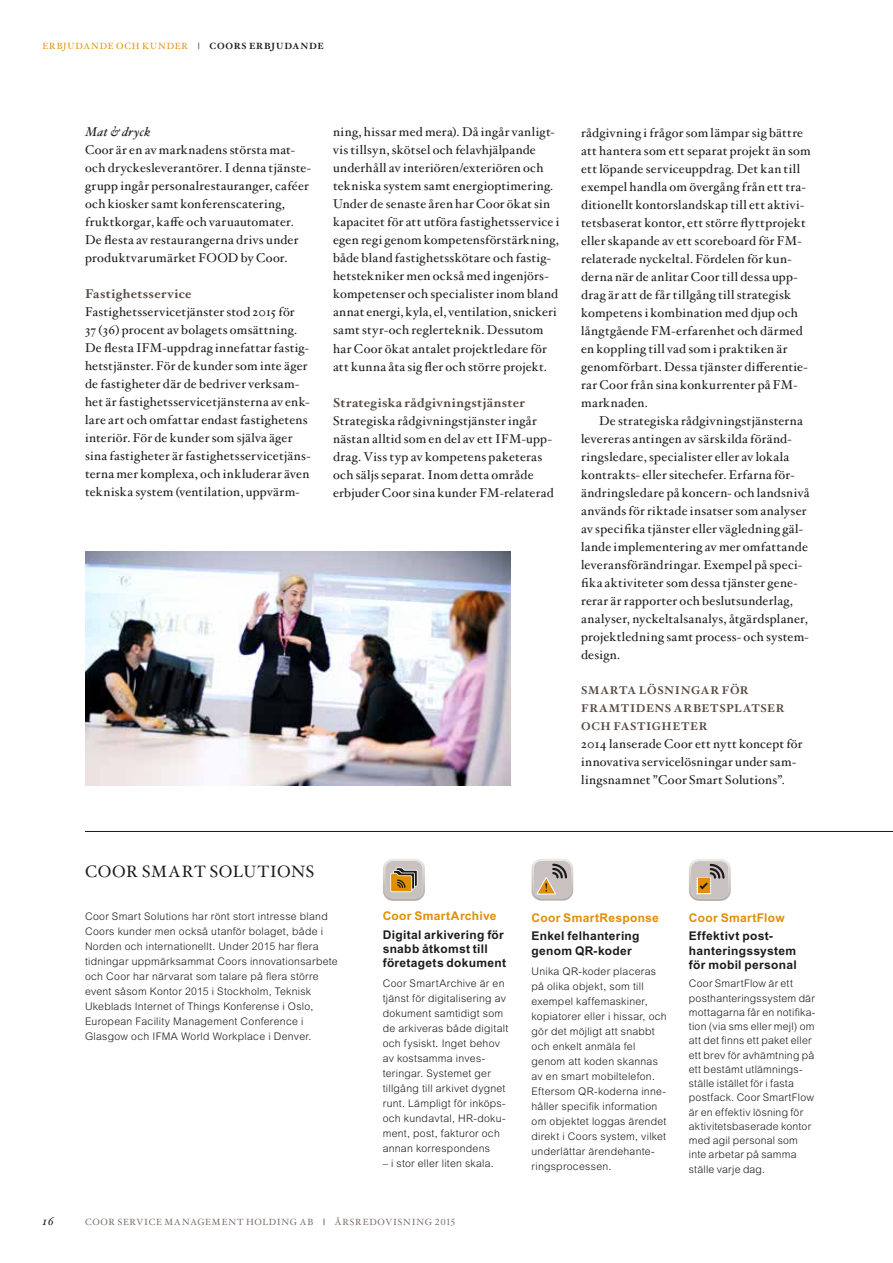
<style>
.page{position:relative;width:893px;height:1263px;background:#fff}
.page>*{position:absolute;margin:0;border:0;box-sizing:border-box;transform-origin:0 0}
.t1{font:16.5px "Hoefler Txt";letter-spacing:.035em;color:#1c1b1a}
.t2{font:12.75px/18px "Hoefler Txt";letter-spacing:.02em;color:#1c1b1a}
.t3{font:700 12.75px "Hoefler Txt";letter-spacing:.035em;color:#574b44}
.t4{font:italic 12.75px "Hoefler Txt";letter-spacing:.03em;color:#1c1b1a}
.t5{font:700 12px/14.2px "Arial MT Std";letter-spacing:.025em;color:#1c1b1a}
.t6{font:700 12px "Arial MT Std";letter-spacing:.025em;color:#e28e01}
.t7{font:italic 12px "Hoefler Txt";color:#1c1b1a}
.t8{font:700 11.25px/18px "Hoefler Txt";letter-spacing:.06em;color:#574b44}
.t9{font:300 10.5px/15px "Arial MT Std";letter-spacing:.025em;color:#1c1b1a}
.t10{font:9px "Hoefler Txt";letter-spacing:.085em;color:#796a62}
.t11{font:9px "Hoefler Txt";letter-spacing:.09em;color:#e28e01}
.t12{font:700 9px "Hoefler Txt";color:#1c1b1a}
.s1{font-weight:700;color:#1c1b1a}
</style>
<div class="page">
<svg style="left:383px;top:859px;width:42px;height:42px;background:#c3b299"></svg>
<svg style="left:531px;top:859px;width:42px;height:41px;background:#c5baaf"></svg>
<svg style="left:689px;top:859px;width:42px;height:42px;background:#c5b8aa"></svg>
<img style="left:85px;top:552px;width:425px;height:233px">
<hr style="left:85px;top:831px;width:808px;height:1px;background:#1c1b1a">
<p class="t11" style="left:43px;top:39px;width:176px">ERBJUDANDE OCH KUNDER <span class="s1">| coors</span></p>
<p class="t12" style="left:249px;top:39px;width:9px">erbjudande</p>
<p class="t4" style="left:85px;top:124px;width:67px">Mat &amp; dryck</p>
<p class="t2" style="left:85px;top:141px;width:227px">Coor är en av marknadens största mat&shy;och dryckesleverantörer. I denna tjänste&shy;grupp ingår personalrestauranger, caféer och kiosker samt konferenscatering, fruktkorgar, kaffe och varuautomater.<br>De flesta av restaurangerna drivs under produktvarumärket FOOD by Coor.</p>
<p class="t3" style="left:85px;top:284px;width:108px">Fastighetsservice</p>
<p class="t2" style="left:85px;top:303px;width:227px">Fastighetsservicetjänster stod 2015 för<br>37 (36) procent av bolagets omsättning.<br>De flesta IFM-uppdrag innefattar fastig&shy;hetstjänster. För de kunder som inte äger de fastigheter där de bedriver verksam&shy;het är fastighetsservicetjänsterna av enk&shy;lare art och omfattar endast fastighetens interiör. För de kunder som själva äger sina fastigheter är fastighetsservicetjäns&shy;terna mer komplexa, och inkluderar även tekniska system (ventilation, uppvärm-</p>
<p class="t2" style="left:333px;top:123px;width:228px">ning, hissar med mera). Då ingår vanligt&shy;vis tillsyn, skötsel och felavhjälpande underhåll av interiören/exteriören och tekniska system samt energioptimering.<br>Under de senaste åren har Coor ökat sin kapacitet för att utföra fastighetsservice i egen regi genom kompetensförstärkning, både bland fastighetsskötare och fastig&shy;hetstekniker men också med ingenjörs&shy;kompetenser och specialister inom bland annat energi, kyla, el, ventilation, snickeri samt styr-och reglerteknik. Dessutom har Coor ökat antalet projektledare för att kunna åta sig fler och större projekt.</p>
<p class="t3" style="left:333px;top:392px;width:193px">Strategiska rådgivningstjänster</p>
<p class="t2" style="left:333px;top:411px;width:222px">Strategiska rådgivningstjänster ingår nästan alltid som en del av ett IFM-upp&shy;drag. Viss typ av kompetens paketeras och säljs separat. Inom detta område erbjuder Coor sina kunder FM-relaterad</p>
<p class="t2" style="left:581px;top:123px;width:231px">rådgivning i frågor som lämpar sig bättre att hantera som ett separat projekt än som ett löpande serviceuppdrag. Det kan till exempel handla om övergång från ett tra&shy;ditionellt kontorslandskap till ett aktivi&shy;tetsbaserat kontor, ett större flyttprojekt eller skapande av ett scoreboard för FM&shy;relaterade nyckeltal. Fördelen för kun&shy;derna när de anlitar Coor till dessa upp&shy;drag är att de får tillgång till strategisk kompetens i kombination med djup och långtgående FM-erfarenhet och därmed en koppling till vad som i praktiken är genomförbart. Dessa tjänster differentie&shy;rar Coor från sina konkurrenter på FM&shy;marknaden.</p>
<p class="t2" style="left:581px;top:411px;width:230px;text-indent:18px">De strategiska rådgivningstjänsterna levereras antingen av särskilda föränd&shy;ringsledare, specialister eller av lokala kontrakts- eller sitechefer. Erfarna för&shy;ändringsledare på koncern- och landsnivå används för riktade insatser som analyser av specifika tjänster eller vägledning gäl&shy;lande implementering av mer omfattande leveransförändringar. Exempel på speci&shy;fika aktiviteter som dessa tjänster gene&shy;rerar är rapporter och beslutsunderlag, analyser, nyckeltalsanalys, åtgärdsplaner, projektledning samt process- och system&shy;design.</p>
<p class="t8" style="left:581px;top:681px;width:205px">SMARTA LÖSNINGAR FÖR<br>FRAMTIDENS ARBETSPLATSER<br>OCH FASTIGHETER</p>
<p class="t2" style="left:581px;top:734px;width:223px">2014 lanserade Coor ett nytt koncept för innovativa servicelösningar under sam&shy;lingsnamnet ”Coor Smart Solutions”.</p>
<p class="t1" style="left:85px;top:859px;width:231px">COOR SMART SOLUTIONS</p>
<p class="t9" style="left:85px;top:908px;width:254px">Coor Smart Solutions har rönt stort intresse bland Coors kunder men också utanför bolaget, både i Norden och internationellt. Under 2015 har flera tidningar uppmärksammat Coors innovationsarbete och Coor har närvarat som talare på flera större event såsom Kontor 2015 i Stockholm, Teknisk Ukeblads Internet of Things Konferense i Oslo, European Facility Management Conference i Glasgow och IFMA World Workplace i Denver.</p>
<p class="t6" style="left:383px;top:909px;width:115px">Coor SmartArchive</p>
<p class="t5" style="left:383px;top:927px;width:125px">Digital arkivering för snabb åtkomst till företagets dokument</p>
<p class="t9" style="left:383px;top:975px;width:127px">Coor SmartArchive är en tjänst för digitalisering av dokument samtidigt som de arkiveras både digitalt och fysiskt. Inget behov av kostsamma inves&shy;teringar. Systemet ger tillgång till arkivet dygnet runt. Lämpligt för inköps&shy;och kundavtal, HR-doku&shy;ment, post, fakturor och annan korrespondens</p>
<p class="t9" style="left:383px;top:1155px;width:113px">– i stor eller liten skala.</p>
<p class="t7" style="left:43px;top:1213px;width:13px">16</p>
<p class="t10" style="left:85px;top:1215px;width:372px">COOR SERVICE MANAGEMENT HOLDING AB <span class="s1">|</span> ÅRSREDOVISNING 2015</p>
<p class="t6" style="left:531px;top:910px;width:129px">Coor SmartResponse</p>
<p class="t5" style="left:531px;top:928px;width:110px;line-height:15px">Enkel felhantering genom QR-koder</p>
<p class="t9" style="left:531px;top:963px;width:137px">Unika QR-koder placeras på olika objekt, som till exempel kaffemaskiner, kopiatorer eller i hissar, och gör det möjligt att snabbt och enkelt anmäla fel genom att koden skannas av en smart mobiltelefon.<br>Eftersom QR-koderna inne&shy;håller specifik information om objektet loggas ärendet direkt i Coors system, vilket underlättar ärendehante&shy;ringsprocessen.</p>
<p class="t6" style="left:689px;top:910px;width:97px">Coor SmartFlow</p>
<p class="t5" style="left:689px;top:929px;width:109px">Effektivt post&shy;hanteringssystem för mobil personal</p>
<p class="t9" style="left:689px;top:976px;width:128px;line-height:14.2px">Coor SmartFlow är ett posthanteringssystem där mottagarna får en notifika&shy;tion (via sms eller mejl) om att det finns ett paket eller ett brev för avhämtning på ett bestämt utlämnings&shy;ställe istället för i fasta postfack. Coor SmartFlow är en effektiv lösning för aktivitetsbaserade kontor med agil personal som inte arbetar på samma ställe varje dag.</p>
</div>
